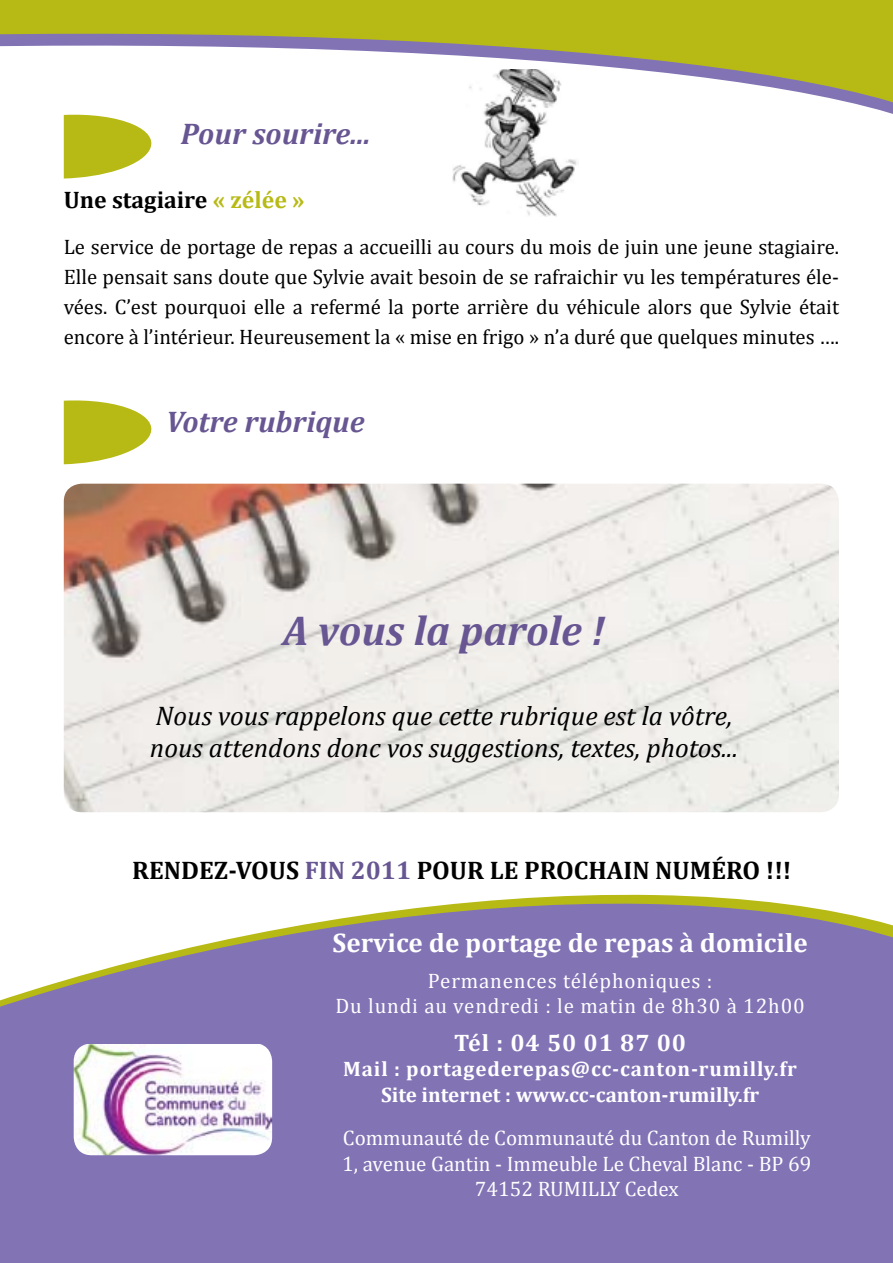
<style>
.page{position:relative;width:893px;height:1263px;background:#fff}
.page>*{position:absolute;margin:0;border:0;box-sizing:border-box;transform-origin:0 0}
.t1{font:italic 700 42px "Cambria";color:#675692}
.t2{font:italic 700 30px "Cambria";color:#675692}
.t3{font:italic 27px/32.4px "Cambria";color:#000}
.t4{font:700 27px "Cambria";color:#fff}
.t5{font:700 25.5px "Cambria";color:#000}
.t6{font:700 24px "Cambria";color:#000}
.t7{font:700 24px "Cambria";letter-spacing:.04em;color:#fff}
.t8{font:21px/30px "Cambria";color:#000;text-align:justify}
.t9{font:21px/25.2px "Cambria";color:#fff;text-align:center}
.t10{font:700 21px/25.2px "Cambria";letter-spacing:.025em;color:#fff;text-align:center}
.t11{font:21px/25.2px "Cambria";letter-spacing:.04em;color:#fff;text-align:center}
.s1{color:#b7ba15}
.s2{color:#675692}
</style>
<div class="page">
<svg style="left:0;top:0;width:893px;height:114px"></svg>
<svg style="left:0;top:894px;width:893px;height:369px;background:#8e80b7"></svg>
<img style="left:74px;top:1044px;width:198px;height:111px">
<svg style="left:63px;top:400px;width:89px;height:65px"></svg>
<svg style="left:0;top:106px;width:186px;height:73px"></svg>
<img style="left:64px;top:484px;width:775px;height:328px">
<img style="left:452px;top:70px;width:126px;height:146px">
<h2 class="t2" style="left:181px;top:113px;width:191px">Pour sourire...</h2>
<p class="t6" style="left:64px;top:182px;width:242px">Une stagiaire <span class="s1">« zélée »</span></p>
<p class="t8" style="left:64px;top:231px;width:777px">Le service de portage de repas a accueilli au cours du mois de juin une jeune stagiaire.<br>Elle pensait sans doute que Sylvie avait besoin de se rafraichir vu les températures éle&shy;vées. C’est pourquoi elle a refermé la porte arrière du véhicule alors que Sylvie était encore à l’intérieur. Heureusement la « mise en frigo » n’a duré que quelques minutes ….</p>
<h2 class="t2" style="left:166px;top:401px;width:200px">Votre rubrique</h2>
<h1 class="t1" style="left:283px;top:601px;width:324px">A vous la parole !</h1>
<p class="t3" style="left:150px;top:698px;width:590px">Nous vous rappelons que cette rubrique est la vôtre, nous attendons donc vos suggestions, textes, photos...</p>
<p class="t5" style="left:132px;top:853px;width:661px">RENDEZ-VOUS <span class="s2">FIN 2011</span> POUR LE PROCHAIN NUMÉRO !!!</p>
<p class="t4" style="left:332px;top:924px;width:477px">Service de portage de repas à domicile</p>
<p class="t11" style="left:336px;top:968px;width:471px">Permanences téléphoniques :<br>Du lundi au vendredi : le matin de 8h30 à 12h00</p>
<p class="t7" style="left:454px;top:1026px;width:234px">Tél : 04 50 01 87 00</p>
<p class="t10" style="left:343px;top:1056px;width:455px">Mail : portagederepas@cc-canton-rumilly.fr<br>Site internet : www.cc-canton-rumilly.fr</p>
<p class="t9" style="left:342px;top:1125px;width:471px">Communauté de Communauté du Canton de Rumilly<br>1, avenue Gantin - Immeuble Le Cheval Blanc - BP 69<br>74152 RUMILLY Cedex</p>
</div>
